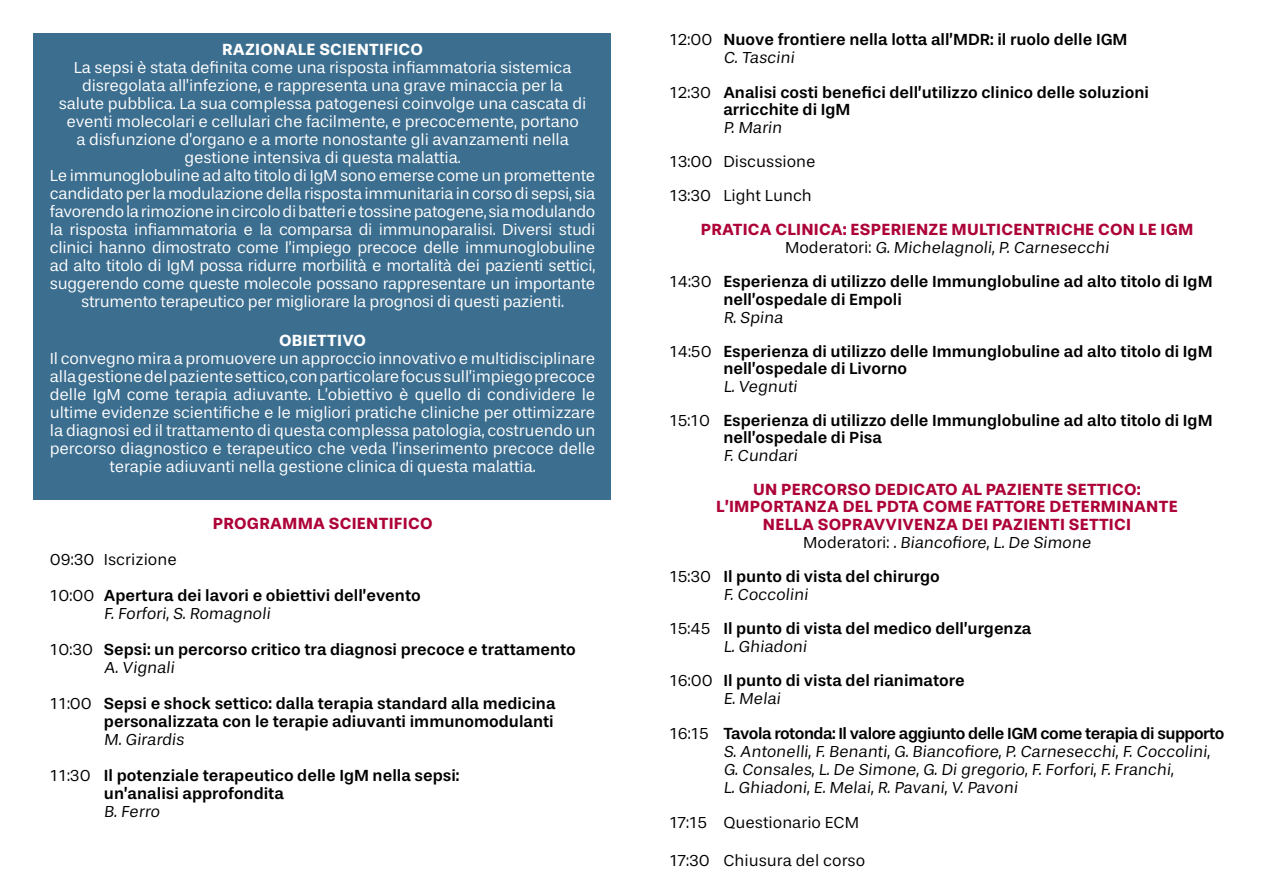
<style>
.page{position:relative;width:1263px;height:893px;background:#fff}
.page>*{position:absolute;margin:0;border:0;box-sizing:border-box;transform-origin:0 0}
.t1{font:16.5px/18px "Stevie Sans";letter-spacing:-.01em;color:#fff;text-align:center}
.t2{font:500 16.5px/34.2px "Stevie Sans";color:#000}
.t3{font:16.5px/34.2px "Stevie Sans";color:#000}
.t4{font:700 16.5px/17.1px "Stevie Sans";letter-spacing:.015em;color:#ad0237;text-align:center}
.t5{font:500 16.5px/35.1px "Stevie Sans";letter-spacing:-.03em;color:#000}
.t6{font:700 16.5px "Stevie Sans";letter-spacing:.015em;color:#fff}
.s1{font-weight:400}
.s2{font-weight:500}
</style>
<div class="page">
<div style="left:33px;top:33px;width:577px;height:466px;background:#3c6e8f"></div>
<p class="t6" style="left:222px;top:39px;width:202px">RAZIONALE SCIENTIFICO</p>
<p class="t1" style="left:50px;top:58px;width:547px">La sepsi è stata definita come una risposta infiammatoria sistemica disregolata all’infezione, e rappresenta una grave minaccia per la<br>salute pubblica. La sua complessa patogenesi coinvolge una cascata di eventi molecolari e cellulari che facilmente, e precocemente, portano<br>a disfunzione d’organo e a morte nonostante gli avanzamenti nella gestione intensiva di questa malattia.<br>Le immunoglobuline ad alto titolo di IgM sono emerse come un promettente candidato per la modulazione della risposta immunitaria in corso di sepsi, sia favorendo la rimozione in circolo di batteri e tossine patogene, sia modulando la risposta infiammatoria e la comparsa di immunoparalisi. Diversi studi clinici hanno dimostrato come l’impiego precoce delle immunoglobuline ad alto titolo di IgM possa ridurre morbilità e mortalità dei pazienti settici, suggerendo come queste molecole possano rappresentare un importante strumento terapeutico per migliorare la prognosi di questi pazienti.</p>
<p class="t6" style="left:279px;top:330px;width:89px">OBIETTIVO</p>
<p class="t1" style="left:50px;top:349px;width:547px">Il convegno mira a promuovere un approccio innovativo e multidisciplinare alla gestione del paziente settico, con particolare focus sull’impiego precoce delle IgM come terapia adiuvante. L’obiettivo è quello di condividere le ultime evidenze scientifiche e le migliori pratiche cliniche per ottimizzare la diagnosi ed il trattamento di questa complessa patologia, costruendo un percorso diagnostico e terapeutico che veda l’inserimento precoce delle terapie adiuvanti nella gestione clinica di questa malattia.</p>
<p class="t4" style="left:213px;top:515px;width:221px">PROGRAMMA SCIENTIFICO</p>
<p class="t2" style="left:50px;top:541px;width:372px;line-height:36px"><span class="s1">09:30 Iscrizione<br>10:00</span> Apertura dei lavori e obiettivi dell’evento</p>
<p class="t2" style="left:50px;top:595px;width:527px;line-height:36px;text-indent:54px"><span class="s1">F. Forfori, S. Romagnoli<br>10:30</span> Sepsi: un percorso critico tra diagnosi precoce e trattamento</p>
<p class="t2" style="left:50px;top:649px;width:507px;line-height:36px;text-indent:54px"><span class="s1">A. Vignali<br>11:00</span> Sepsi e shock settico: dalla terapia standard alla medicina</p>
<p class="t2" style="left:104px;top:704px;width:451px">personalizzata con le terapie adiuvanti immunomodulanti</p>
<p class="t2" style="left:50px;top:721px;width:411px;line-height:36px;text-indent:54px"><span class="s1">M. Girardis<br>11:30</span> Il potenziale terapeutico delle IgM nella sepsi:</p>
<p class="t2" style="left:104px;top:776px;width:182px">un’analisi approfondita</p>
<p class="t3" style="left:104px;top:794px;width:59px">B. Ferro</p>
<p class="t2" style="left:723px;top:31px;width:406px;line-height:18px;text-indent:-54px"><span class="s1">12:00</span> Nuove frontiere nella lotta all’MDR: il ruolo delle IGM<br><span class="s1">C. Tascini</span></p>
<p class="t2" style="left:723px;top:83px;width:427px;line-height:17.1px;text-indent:-54px"><span class="s1">12:30</span> Analisi costi benefici dell’utilizzo clinico delle soluzioni arricchite di IgM</p>
<p class="t3" style="left:669px;top:110px;width:148px;text-indent:54px">P. Marin<br>13:00 Discussione<br>13:30 Light Lunch</p>
<p class="t4" style="left:701px;top:221px;width:494px">PRATICA CLINICA: ESPERIENZE MULTICENTRICHE CON LE IGM</p>
<p class="t2" style="left:669px;top:231px;width:545px;text-indent:116px"><span class="s1">Moderatori: G. Michelagnoli, P. Carnesecchi<br>14:30</span> Esperienza di utilizzo delle Immunglobuline ad alto titolo di IgM</p>
<p class="t2" style="left:723px;top:282px;width:180px">nell’ospedale di Empoli</p>
<p class="t2" style="left:669px;top:300px;width:545px;text-indent:54px"><span class="s1">R. Spina<br>14:50</span> Esperienza di utilizzo delle Immunglobuline ad alto titolo di IgM</p>
<p class="t2" style="left:723px;top:351px;width:185px">nell’ospedale di Livorno</p>
<p class="t2" style="left:669px;top:369px;width:545px;text-indent:54px"><span class="s1">L. Vegnuti<br>15:10</span> Esperienza di utilizzo delle Immunglobuline ad alto titolo di IgM</p>
<p class="t2" style="left:723px;top:420px;width:160px">nell’ospedale di Pisa</p>
<p class="t3" style="left:723px;top:439px;width:78px">F. Cundari</p>
<p class="t4" style="left:716px;top:481px;width:463px">UN PERCORSO DEDICATO AL PAZIENTE SETTICO:<br>L’IMPORTANZA DEL PDTA COME FATTORE DETERMINANTE<br>NELLA SOPRAVVIVENZA DEI PAZIENTI SETTICI</p>
<p class="t3" style="left:669px;top:525px;width:425px;text-indent:134px">Moderatori: . Biancofiore, L. De Simone<br>15:30 <span class="s2">Il punto di vista del chirurgo</span></p>
<p class="t2" style="left:669px;top:577px;width:363px;text-indent:54px"><span class="s1">F. Coccolini<br>15:45</span> Il punto di vista del medico dell’urgenza</p>
<p class="t2" style="left:669px;top:629px;width:297px;text-indent:54px"><span class="s1">L. Ghiadoni<br>16:00</span> Il punto di vista del rianimatore</p>
<p class="t5" style="left:669px;top:681px;width:556px;text-indent:54px"><span class="s1">E. Melai<br>16:15</span> Tavola rotonda: Il valore aggiunto delle IGM come terapia di supporto</p>
<p class="t3" style="left:723px;top:743px;width:490px;line-height:18px">S. Antonelli, F. Benanti, G. Biancofiore, P. Carnesecchi, F. Coccolini,<br>G. Consales, L. De Simone, G. Di gregorio, F. Forfori, F. Franchi,<br>L. Ghiadoni, E. Melai, R. Pavani, V. Pavoni</p>
<p class="t3" style="left:669px;top:805px;width:191px">17:15 Questionario ECM</p>
<p class="t3" style="left:669px;top:844px;width:197px">17:30 Chiusura del corso</p>
</div>
